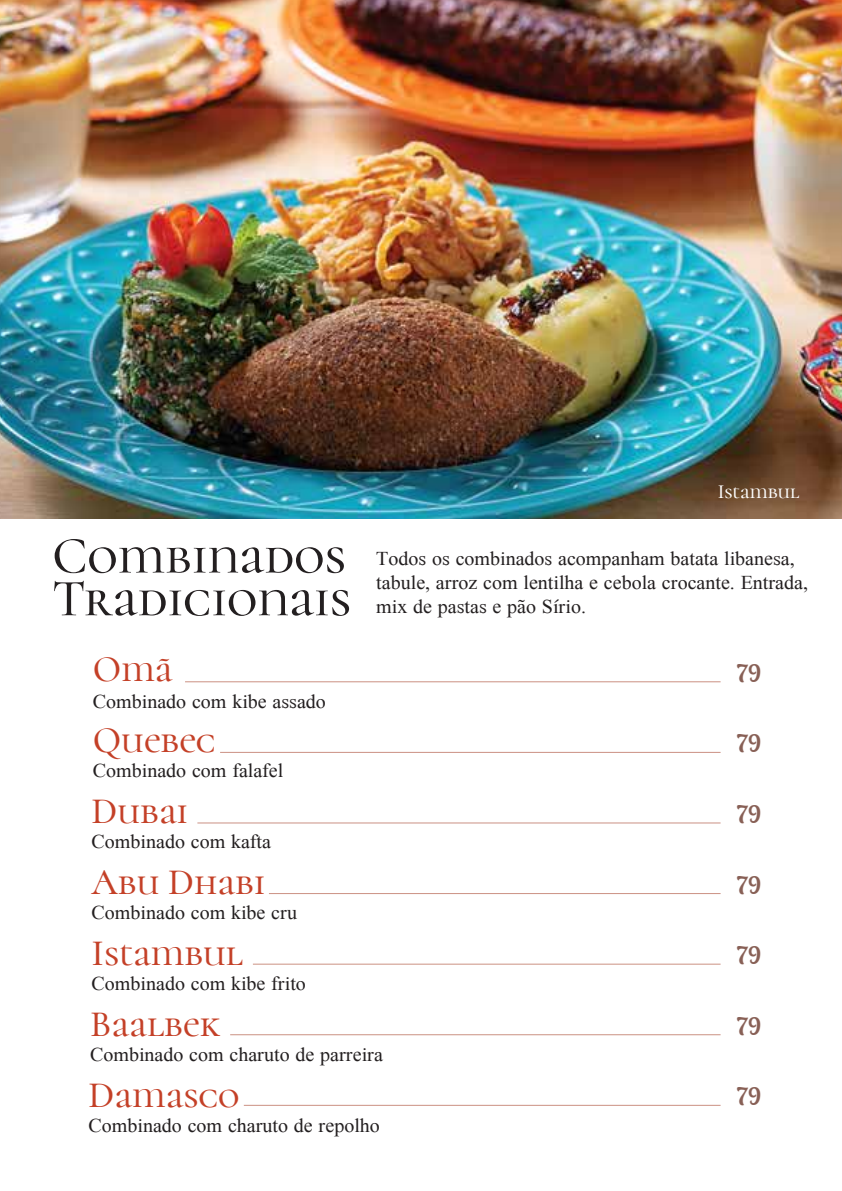
<style>
.page{position:relative;width:842px;height:1191px;background:#fff}
.page>*{position:absolute;margin:0;border:0;box-sizing:border-box;transform-origin:0 0}
.t1{font:500 52.8px/42.6px "Cormorant Unicase";color:#231f20}
.t2{font:500 37.2px "Cormorant Unicase";color:#c44027}
.t3{font:700 24px "Lobster Two";color:#886056}
.t4{font:20px/24px "Doulos SIL";color:#231f20}
.t5{font:500 20px "Cormorant Unicase";color:#fff}
</style>
<div class="page">
<img style="left:0;top:0;width:842px;height:519px">
<hr style="left:185px;top:681px;width:535px;height:1px;background:#cb9183">
<hr style="left:220px;top:752px;width:500px;height:1px;background:#cb9183">
<hr style="left:197px;top:822px;width:523px;height:1px;background:#cb9183">
<hr style="left:269px;top:893px;width:451px;height:1px;background:#cb9183">
<hr style="left:253px;top:963px;width:467px;height:1px;background:#cb9183">
<hr style="left:230px;top:1034px;width:490px;height:1px;background:#cb9183">
<hr style="left:244px;top:1104px;width:476px;height:1px;background:#cb9183">
<h1 class="t1" style="left:52px;top:534px;width:300px">Combinados<br>Tradicionais</h1>
<h2 class="t2" style="left:93px;top:647px;width:81px">Omã</h2>
<p class="t4" style="left:93px;top:689px;width:234px">Combinado com kibe assado</p>
<h2 class="t2" style="left:93px;top:717px;width:125px">Quebec</h2>
<p class="t4" style="left:93px;top:758px;width:192px">Combinado com falafel</p>
<h2 class="t2" style="left:92px;top:788px;width:98px">Dubai</h2>
<p class="t4" style="left:92px;top:829px;width:181px">Combinado com kafta</p>
<h2 class="t2" style="left:92px;top:859px;width:175px">Abu Dhabi</h2>
<p class="t4" style="left:92px;top:899px;width:207px">Combinado com kibe cru</p>
<h2 class="t2" style="left:92px;top:930px;width:153px">Istambul</h2>
<p class="t4" style="left:92px;top:970px;width:216px">Combinado com kibe frito</p>
<p class="t5" style="left:718px;top:479px;width:83px">Istambul</p>
<p class="t4" style="left:376px;top:546px;width:433px">Todos os combinados acompanham batata libanesa, tabule, arroz com lentilha e cebola crocante. Entrada, mix de pastas e pão Sírio.</p>
<p class="t3" style="left:737px;top:658px;width:26px">79</p>
<p class="t3" style="left:737px;top:728px;width:26px">79</p>
<p class="t3" style="left:737px;top:799px;width:26px">79</p>
<p class="t3" style="left:737px;top:869px;width:26px">79</p>
<p class="t3" style="left:737px;top:940px;width:26px">79</p>
<h2 class="t2" style="left:90px;top:1001px;width:131px">Baalbek</h2>
<p class="t4" style="left:90px;top:1041px;width:294px">Combinado com charuto de parreira</p>
<h2 class="t2" style="left:89px;top:1072px;width:152px">Damasco</h2>
<p class="t4" style="left:89px;top:1113px;width:293px">Combinado com charuto de repolho</p>
<p class="t3" style="left:737px;top:1010px;width:26px">79</p>
<p class="t3" style="left:737px;top:1081px;width:26px">79</p>
</div>
